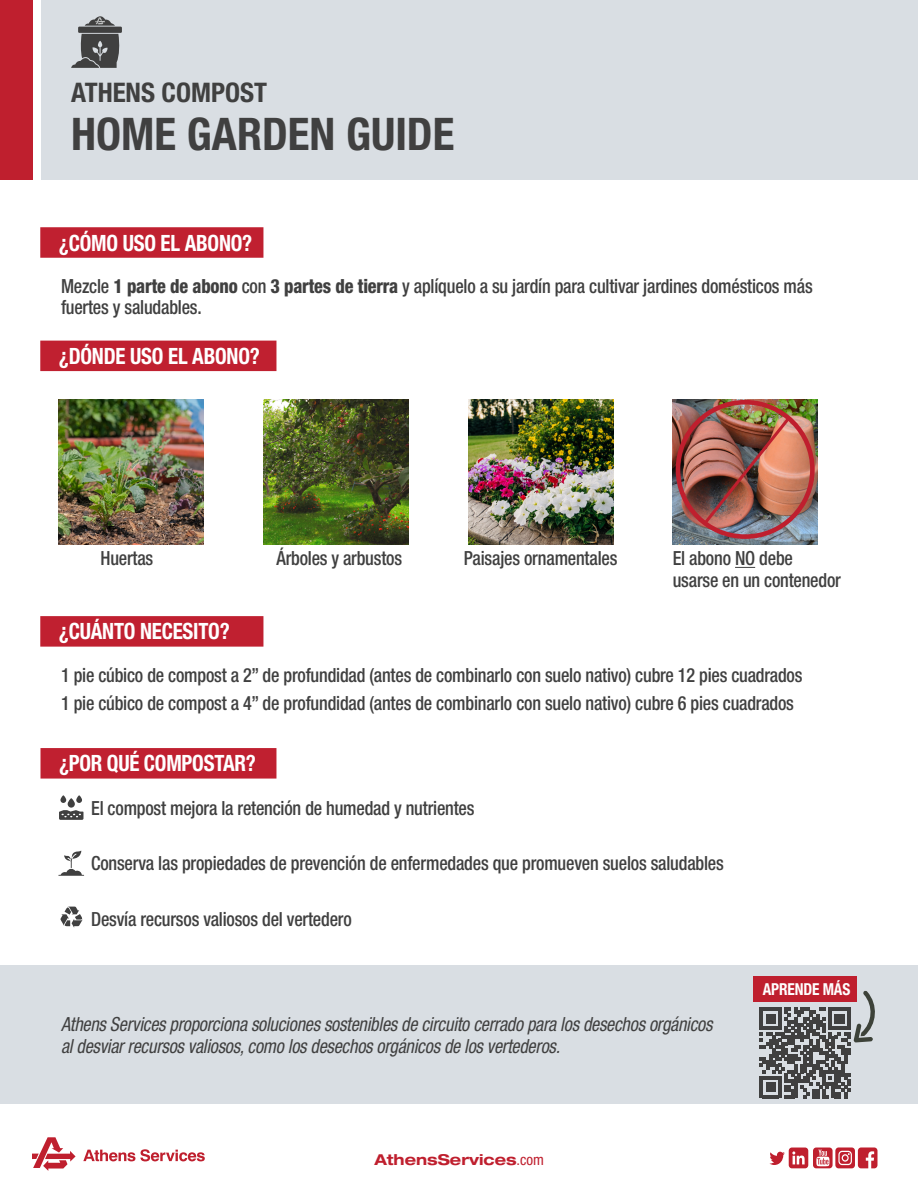
<style>
.page{position:relative;width:918px;height:1188px;background:#fff}
.page>*{position:absolute;margin:0;border:0;box-sizing:border-box;transform-origin:0 0}
.t1{font:700 condensed 45px "Helvetica Neue LT Std";color:#404040}
.t2{font:700 condensed 27px "Helvetica Neue LT Std";color:#404040}
.t3{font:700 condensed 22.5px "Helvetica Neue LT Std";letter-spacing:-.01em;color:#fff;scale:.93 1}
.t4{font:500 condensed 19.5px/21.8px "Helvetica Neue LT Std";letter-spacing:-.01em;color:#404040;scale:.93 1}
.t5{font:italic condensed 19.5px/21.8px "Helvetica Neue LT Std";letter-spacing:-.01em;color:#404040;scale:.93 1}
.t6{font:700 condensed 16.5px "Helvetica Neue LT Std";letter-spacing:-.01em;color:#fff;scale:.93 1}
.t7{font:700 expanded 15px "Helvetica Neue LT Std";color:#bf1f2e}
.s1{font-weight:800}
.s2{font-weight:400;font-stretch:condensed}
</style>
<div class="page">
<div style="left:0;top:0;width:32px;height:179px;background:#bf1f2e"></div>
<div style="left:41px;top:0;width:877px;height:179px;background:#d9dee3"></div>
<svg style="left:83px;top:1149px;width:122px;height:12px"></svg>
<svg style="left:32px;top:1137px;width:44px;height:34px"></svg>
<div style="left:78px;top:27px;width:44px;height:6px;background:#404040"></div>
<svg style="left:71px;top:34px;width:49px;height:34px"></svg>
<div style="left:40px;top:227px;width:223px;height:31px;background:#c02030;border:2px solid #c02030"></div>
<div style="left:40px;top:341px;width:236px;height:30px;background:#c02030"></div>
<svg style="left:735px;top:567px;width:20px;height:1px"></svg>
<div style="left:40px;top:616px;width:223px;height:31px;background:#c02030;border:2px solid #c02030"></div>
<div style="left:41px;top:748px;width:235px;height:31px;background:#c02030;border:2px solid #c02030"></div>
<svg style="left:85px;top:16px;width:30px;height:10px"></svg>
<img style="left:59px;top:400px;width:145px;height:145px">
<img style="left:263px;top:400px;width:145px;height:145px">
<img style="left:468px;top:400px;width:145px;height:145px">
<img style="left:673px;top:400px;width:145px;height:145px">
<svg style="left:58px;top:851px;width:26px;height:25px"></svg>
<div style="left:676px;top:400px;width:139px;height:139px;border:5px solid #bf1f2e;border-radius:50%"></div>
<svg style="left:59px;top:795px;width:24px;height:25px"></svg>
<svg style="left:60px;top:907px;width:23px;height:21px"></svg>
<img style="left:700px;top:414px;width:93px;height:114px">
<div style="left:1px;top:965px;width:917px;height:139px;background:#d9dee3"></div>
<svg style="left:769px;top:1147px;width:108px;height:21px"></svg>
<svg style="left:760px;top:991px;width:115px;height:107px"></svg>
<div style="left:753px;top:976px;width:104px;height:26px;background:#bf1f2e"></div>
<p class="t2" style="left:71px;top:76px;width:197px">ATHENS COMPOST</p>
<p class="t1" style="left:71px;top:107px;width:385px">HOME GARDEN GUIDE</p>
<p class="t3" style="left:59px;top:229px;width:210px">¿CÓMO USO EL ABONO?</p>
<p class="t4" style="left:61px;top:275px;width:810px">Mezcle <span class="s1">1 parte de abono</span> con <span class="s1">3 partes de tierra</span> y aplíquelo a su jardín para cultivar jardines domésticos más fuertes y saludables.</p>
<p class="t3" style="left:59px;top:342px;width:218px">¿DÓNDE USO EL ABONO?</p>
<p class="t4" style="left:100px;top:547px;width:58px">Huertas</p>
<p class="t4" style="left:276px;top:547px;width:137px">Árboles y arbustos</p>
<p class="t4" style="left:464px;top:547px;width:167px">Paisajes ornamentales</p>
<p class="t4" style="left:673px;top:547px;width:182px">El abono NO debe usarse en un contenedor</p>
<p class="t3" style="left:59px;top:618px;width:185px">¿CUÁNTO NECESITO?</p>
<p class="t4" style="left:61px;top:664px;width:799px">1 pie cúbico de compost a 2” de profundidad (antes de combinarlo con suelo nativo) cubre 12 pies cuadrados</p>
<p class="t4" style="left:61px;top:692px;width:790px">1 pie cúbico de compost a 4” de profundidad (antes de combinarlo con suelo nativo) cubre 6 pies cuadrados</p>
<p class="t3" style="left:59px;top:750px;width:213px">¿POR QUÉ COMPOSTAR?</p>
<p class="t4" style="left:91px;top:797px;width:414px">El compost mejora la retención de humedad y nutrientes</p>
<p class="t4" style="left:91px;top:852px;width:682px">Conserva las propiedades de prevención de enfermedades que promueven suelos saludables</p>
<p class="t4" style="left:91px;top:908px;width:282px">Desvía recursos valiosos del vertedero</p>
<p class="t5" style="left:61px;top:1014px;width:702px">Athens Services proporciona soluciones sostenibles de circuito cerrado para los desechos orgánicos al desviar recursos valiosos, como los desechos orgánicos de los vertederos.</p>
<p class="t7" style="left:374px;top:1150px;width:171px">AthensServices<span class="s2">.com</span></p>
<p class="t6" style="left:763px;top:979px;width:96px">APRENDE MÁS</p>
</div>
